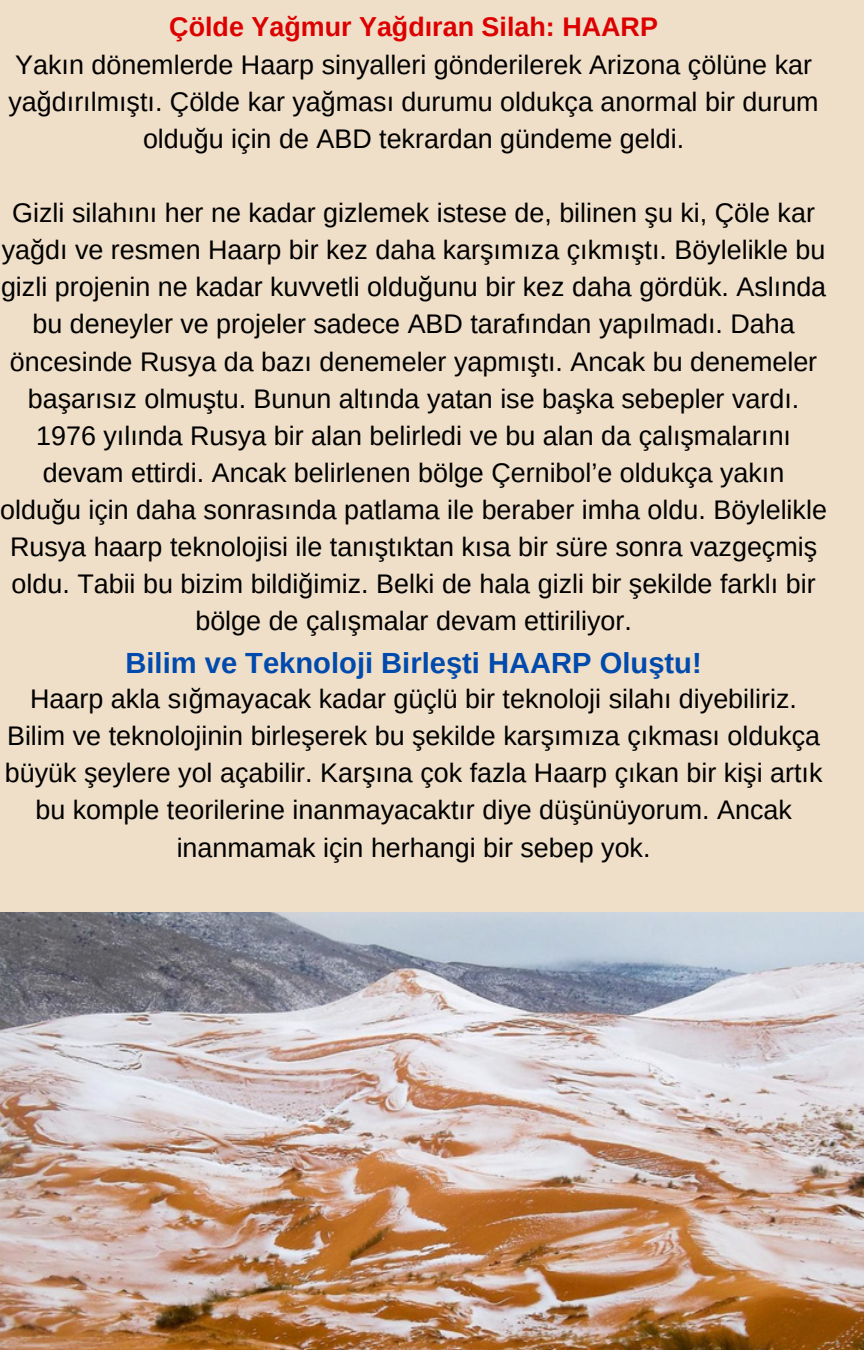
<style>
.page{position:relative;width:864px;height:1350px;background:#f0dfc8}
.page>*{position:absolute;margin:0;border:0;box-sizing:border-box;transform-origin:0 0}
.t1{font:700 29.25px "Arimo";color:#004aad}
.t2{font:27px/37.1px "Arimo";color:#000;text-align:center}
.t3{font:700 27px "Arimo";color:#d00}
</style>
<div class="page">
<img style="left:0;top:912px;width:864px;height:438px">
<p class="t3" style="left:169px;top:12px;width:490px">Çölde Yağmur Yağdıran Silah: HAARP</p>
<p class="t2" style="left:9px;top:46px;width:812px">Yakın dönemlerde Haarp sinyalleri gönderilerek Arizona çölüne kar yağdırılmıştı. Çölde kar yağması durumu oldukça anormal bir durum olduğu için de ABD tekrardan gündeme geldi.</p>
<p class="t2" style="left:1px;top:194px;width:827px">Gizli silahını her ne kadar gizlemek istese de, bilinen şu ki, Çöle kar yağdı ve resmen Haarp bir kez daha karşımıza çıkmıştı. Böylelikle bu gizli projenin ne kadar kuvvetli olduğunu bir kez daha gördük. Aslında bu deneyler ve projeler sadece ABD tarafından yapılmadı. Daha öncesinde Rusya da bazı denemeler yapmıştı. Ancak bu denemeler başarısız olmuştu. Bunun altında yatan ise başka sebepler vardı.</p>
<p class="t2" style="left:0;top:417px;width:828px">1976 yılında Rusya bir alan belirledi ve bu alan da çalışmalarını devam ettirdi. Ancak belirlenen bölge Çernibol’e oldukça yakın olduğu için daha sonrasında patlama ile beraber imha oldu. Böylelikle Rusya haarp teknolojisi ile tanıştıktan kısa bir süre sonra vazgeçmiş oldu. Tabii bu bizim bildiğimiz. Belki de hala gizli bir şekilde farklı bir bölge de çalışmalar devam ettiriliyor.</p>
<p class="t1" style="left:125px;top:646px;width:578px">Bilim ve Teknoloji Birleşti HAARP Oluştu!</p>
<p class="t2" style="left:5px;top:680px;width:819px">Haarp akla sığmayacak kadar güçlü bir teknoloji silahı diyebiliriz.<br>Bilim ve teknolojinin birleşerek bu şekilde karşımıza çıkması oldukça büyük şeylere yol açabilir. Karşına çok fazla Haarp çıkan bir kişi artık bu komple teorilerine inanmayacaktır diye düşünüyorum. Ancak inanmamak için herhangi bir sebep yok.</p>
</div>
